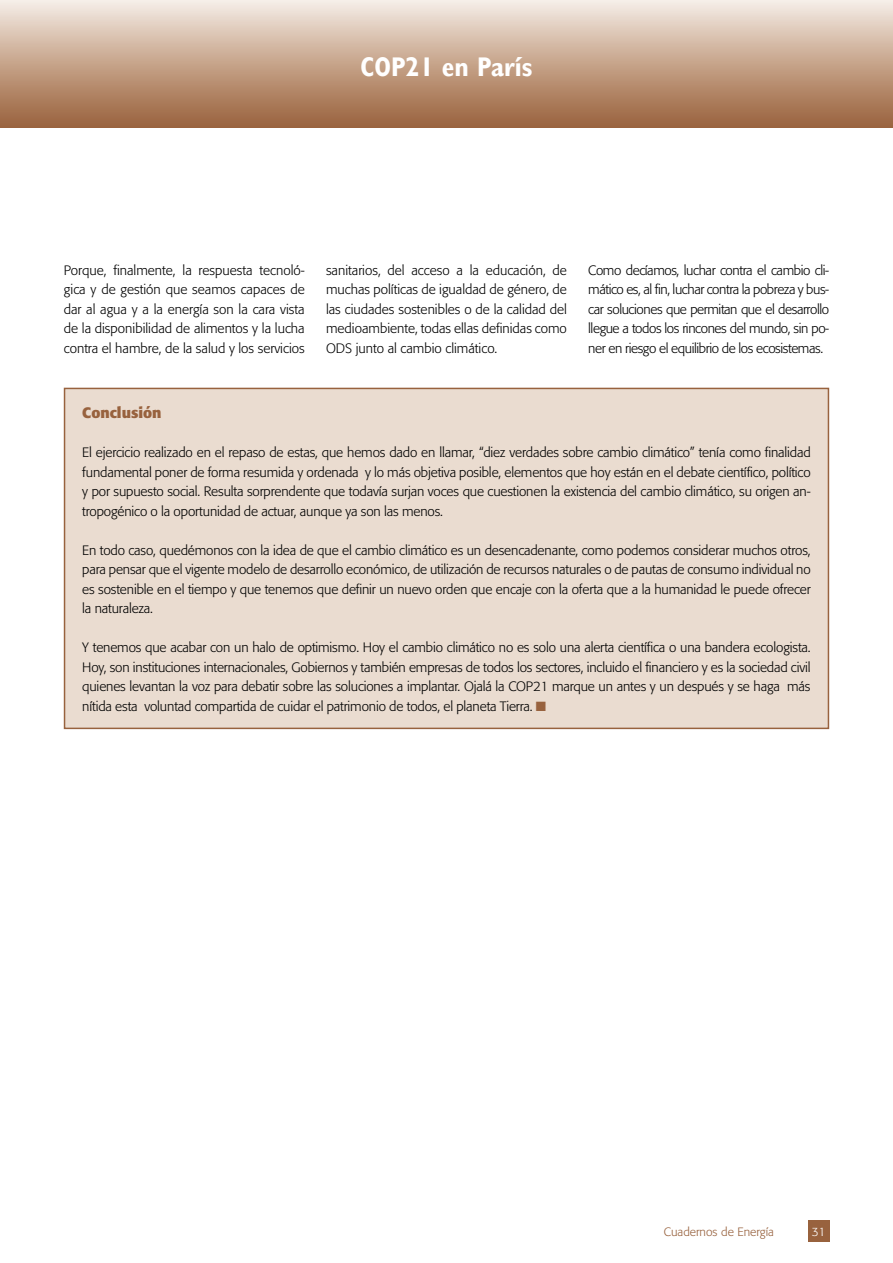
<style>
.page{position:relative;width:893px;height:1263px;background:#fff}
.page>*{position:absolute;margin:0;border:0;box-sizing:border-box;transform-origin:0 0}
.t1{font:700 condensed 27px "Gill Sans";color:#fff}
.t2{font:700 15px "Formata";color:#98623e}
.t3{font:300 13.5px/19.5px "Formata";letter-spacing:-.01em;color:#000;text-align:justify}
.t4{font:300 12px "Formata";color:#98623e}
.t5{font:300 12px "Formata";color:#fff}
.s1{color:#98623e}
</style>
<div class="page">
<div style="left:808px;top:1220px;width:21px;height:22px;background:#98623e"></div>
<div style="left:0;top:0;width:893px;height:128px;background:linear-gradient(to bottom,#f5ece3,#996039)"></div>
<div style="left:65px;top:388px;width:763px;height:340px;background:#eadcd0"></div>
<div style="left:64px;top:388px;width:765px;height:341px;border:2px solid #98623e"></div>
<p class="t1" style="left:360px;top:51px;width:174px">COP21 en París</p>
<p class="t3" style="left:64px;top:260px;width:242px">Porque, finalmente, la respuesta tecnoló&shy;gica y de gestión que seamos capaces de dar al agua y a la energía son la cara vista de la disponibilidad de alimentos y la lucha contra el hambre, de la salud y los servicios</p>
<p class="t3" style="left:326px;top:260px;width:242px">sanitarios, del acceso a la educación, de muchas políticas de igualdad de género, de las ciudades sostenibles o de la calidad del medioambiente, todas ellas definidas como ODS junto al cambio climático.</p>
<p class="t3" style="left:588px;top:260px;width:242px">Como decíamos, luchar contra el cambio cli&shy;mático es, al fin, luchar contra la pobreza y bus&shy;car soluciones que permitan que el desarrollo llegue a todos los rincones del mundo, sin po&shy;ner en riesgo el equilibrio de los ecosistemas.</p>
<p class="t2" style="left:82px;top:403px;width:81px">Conclusión</p>
<p class="t3" style="left:82px;top:443px;width:730px">El ejercicio realizado en el repaso de estas, que hemos dado en llamar, “diez verdades sobre cambio climático” tenía como finalidad fundamental poner de forma resumida y ordenada y lo más objetiva posible, elementos que hoy están en el debate científico, político y por supuesto social. Resulta sorprendente que todavía surjan voces que cuestionen la existencia del cambio climático, su origen an&shy;tropogénico o la oportunidad de actuar, aunque ya son las menos.</p>
<p class="t3" style="left:82px;top:540px;width:730px">En todo caso, quedémonos con la idea de que el cambio climático es un desencadenante, como podemos considerar muchos otros, para pensar que el vigente modelo de desarrollo económico, de utilización de recursos naturales o de pautas de consumo individual no es sostenible en el tiempo y que tenemos que definir un nuevo orden que encaje con la oferta que a la humanidad le puede ofrecer la naturaleza.</p>
<p class="t3" style="left:82px;top:638px;width:730px">Y tenemos que acabar con un halo de optimismo. Hoy el cambio climático no es solo una alerta científica o una bandera ecologista.<br>Hoy, son instituciones internacionales, Gobiernos y también empresas de todos los sectores, incluido el financiero y es la sociedad civil quienes levantan la voz para debatir sobre las soluciones a implantar. Ojalá la COP21 marque un antes y un después y se haga más nítida esta voluntad compartida de cuidar el patrimonio de todos, el planeta Tierra. <span class="s1">■</span></p>
<p class="t4" style="left:664px;top:1224px;width:112px">Cuadernos de Energía</p>
<p class="t5" style="left:812px;top:1224px;width:15px">31</p>
</div>
